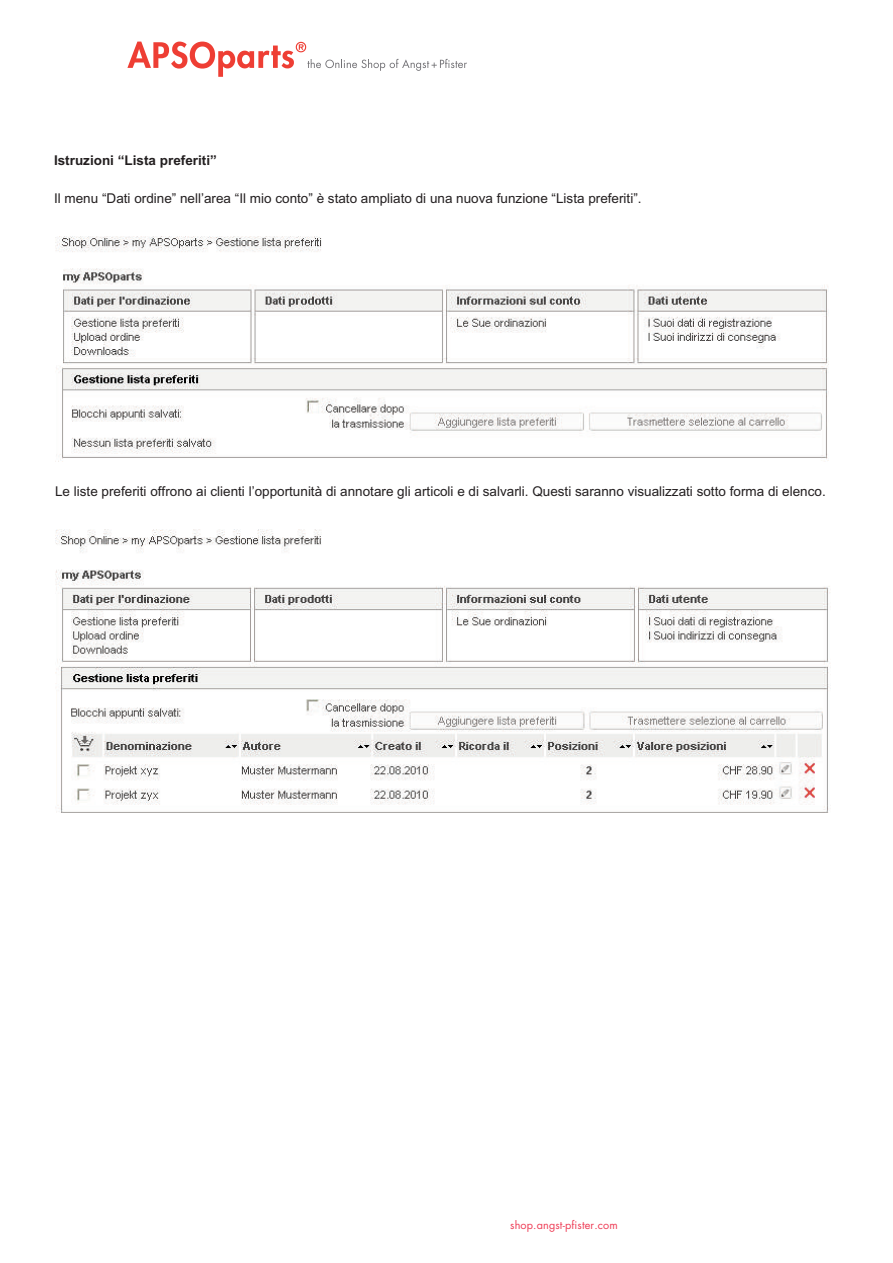
<style>
.page{position:relative;width:893px;height:1263px;background:#fff}
.page>*{position:absolute;margin:0;border:0;box-sizing:border-box;transform-origin:0 0}
.t1{font:13.5px "Arial";color:#231f20}
.t2{font:700 13.5px "Arial";color:#231f20}
.t3{font:10.8px "Futura Com";letter-spacing:.01em;color:#ee3d56}
</style>
<div class="page">
<svg style="left:127px;top:42px;width:340px;height:35px"></svg>
<img style="left:55px;top:236px;width:774px;height:226px">
<img style="left:55px;top:530px;width:776px;height:283px">
<p class="t2" style="left:54px;top:153px;width:164px">Istruzioni “Lista preferiti”</p>
<p class="t1" style="left:54px;top:190px;width:589px">Il menu “Dati ordine” nell’area “Il mio conto” è stato ampliato di una nuova funzione “Lista preferiti”.</p>
<p class="t1" style="left:55px;top:483px;width:772px">Le liste preferiti offrono ai clienti l’opportunità di annotare gli articoli e di salvarli. Questi saranno visualizzati sotto forma di elenco.</p>
<p class="t3" style="left:510px;top:1218px;width:109px">shop.angst-pfister.com</p>
</div>
